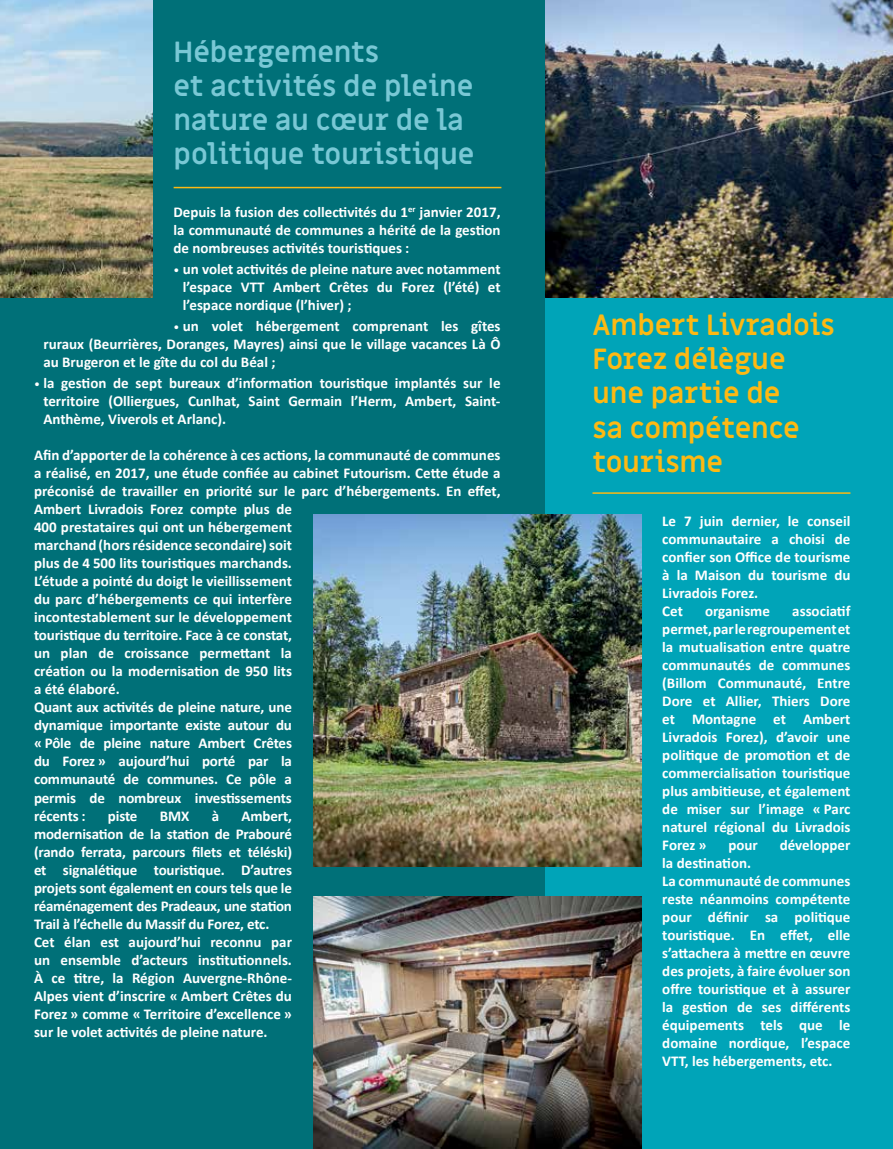
<style>
.page{position:relative;width:893px;height:1149px;background:#fff}
.page>*{position:absolute;margin:0;border:0;box-sizing:border-box;transform-origin:0 0}
.t1{font:700 28.5px/34.2px "Miriam Libre";letter-spacing:-.005em;color:#79c8d5}
.t2{font:700 28.5px/34.2px "Miriam Libre";letter-spacing:-.005em;color:#fdb913}
.t3{font:700 15px/18px "Calibri";color:#fff;text-align:justify}
.s1{font-weight:400;font-size:12px}
</style>
<div class="page">
<div style="left:0;top:0;width:546px;height:1148px;background:#007078"></div>
<div style="left:546px;top:0;width:347px;height:1148px;background:#00a4b8"></div>
<img style="left:0;top:0;width:152px;height:297px">
<hr style="left:592px;top:492px;width:258px;height:1px;background:#fdb913">
<hr style="left:174px;top:187px;width:327px;height:1px;background:#fdb913">
<img style="left:313px;top:514px;width:328px;height:352px">
<img style="left:313px;top:896px;width:328px;height:252px">
<img style="left:546px;top:0;width:347px;height:297px">
<h1 class="t1" style="left:174px;top:36px;width:302px">Hébergements<br>et activités de pleine nature au cœur de la politique touristique</h1>
<p class="t3" style="left:174px;top:203px;width:329px">Depuis la fusion des collectivités du 1<sup>er</sup> janvier 2017, la communauté de communes a hérité de la gestion de nombreuses activités touristiques :</p>
<p class="t3" style="left:183px;top:260px;width:319px;text-indent:-9px"><span class="s1">•</span> un volet activités de pleine nature avec notamment l’espace VTT Ambert Crêtes du Forez (l’été) et l’espace nordique (l’hiver) ;</p>
<p class="t3" style="left:43px;top:317px;width:459px;text-indent:130px"><span class="s1">•</span> un volet hébergement comprenant les gîtes ruraux (Beurrières, Doranges, Mayres) ainsi que le village vacances Là Ô au Brugeron et le gîte du col du Béal ;</p>
<p class="t3" style="left:43px;top:374px;width:459px;text-indent:-9px"><span class="s1">•</span> la gestion de sept bureaux d’information touristique implantés sur le territoire (Olliergues, Cunlhat, Saint Germain l’Herm, Ambert, Saint-Anthème, Viverols et Arlanc).</p>
<p class="t3" style="left:34px;top:446px;width:468px;text-align:left">Afin d’apporter de la cohérence à ces actions, la communauté de communes a réalisé, en 2017, une étude confiée au cabinet Futourism. Cette étude a préconisé de travailler en priorité sur le parc d’hébergements. En effet, Ambert Livradois Forez compte plus de<br>400 prestataires qui ont un hébergement<br>marchand (hors résidence secondaire) soit<br>plus de 4 500 lits touristiques marchands.<br>L’étude a pointé du doigt le vieillissement<br>du parc d’hébergements ce qui interfère<br>incontestablement sur le développement<br>touristique du territoire. Face à ce constat,<br>un plan de croissance permettant la<br>création ou la modernisation de 950 lits<br>a été élaboré.<br>Quant aux activités de pleine nature, une<br>dynamique importante existe autour du<br>« Pôle de pleine nature Ambert Crêtes<br>du Forez » aujourd’hui porté par la<br>communauté de communes. Ce pôle a<br>permis de nombreux investissements<br>récents :</p>
<p class="t3" style="left:108px;top:806px;width:31px">piste</p>
<p class="t3" style="left:160px;top:806px;width:31px">BMX</p>
<p class="t3" style="left:212px;top:806px;width:9px">à</p>
<p class="t3" style="left:34px;top:806px;width:260px;text-align:left;text-indent:208px">Ambert, modernisation de la station de Prabouré (rando ferrata, parcours filets et téléski) et signalétique touristique. D’autres projets sont également en cours tels que le réaménagement des Pradeaux, une station Trail à l’échelle du Massif du Forez, etc.<br>Cet élan est aujourd’hui reconnu par un ensemble d’acteurs institutionnels.<br>À ce titre, la Région Auvergne-Rhône-Alpes vient d’inscrire « Ambert Crêtes du Forez » comme « Territoire d’excellence » sur le volet activités de pleine nature.</p>
<h1 class="t2" style="left:592px;top:309px;width:244px">Ambert Livradois<br>Forez délègue une partie de<br>sa compétence tourisme</h1>
<p class="t3" style="left:662px;top:511px;width:190px;text-align:left">Le 7 juin dernier, le conseil communautaire a choisi de confier son Office de tourisme à la Maison du tourisme du<br>Livradois Forez.<br>Cet</p>
<p class="t3" style="left:662px;top:601px;width:190px;text-indent:130px">associatif permet, par le regroupement et la mutualisation entre quatre communautés de communes (Billom Communauté, Entre Dore et Allier, Thiers Dore et Montagne et Ambert Livradois Forez), d’avoir une politique de promotion et de commercialisation touristique plus ambitieuse, et également de miser sur l’image « Parc naturel régional du Livradois Forez »</p>
<p class="t3" style="left:705px;top:601px;width:66px">organisme</p>
<p class="t3" style="left:728px;top:835px;width:31px">pour</p>
<p class="t3" style="left:780px;top:835px;width:72px">développer</p>
<p class="t3" style="left:662px;top:853px;width:190px;text-align:left">la destination.<br>La communauté de communes reste néanmoins compétente pour définir sa politique touristique. En effet, elle s’attachera à mettre en œuvre des projets, à faire évoluer son offre touristique et à assurer la gestion de ses différents équipements tels que le domaine nordique, l’espace<br>VTT, les hébergements, etc.</p>
</div>
